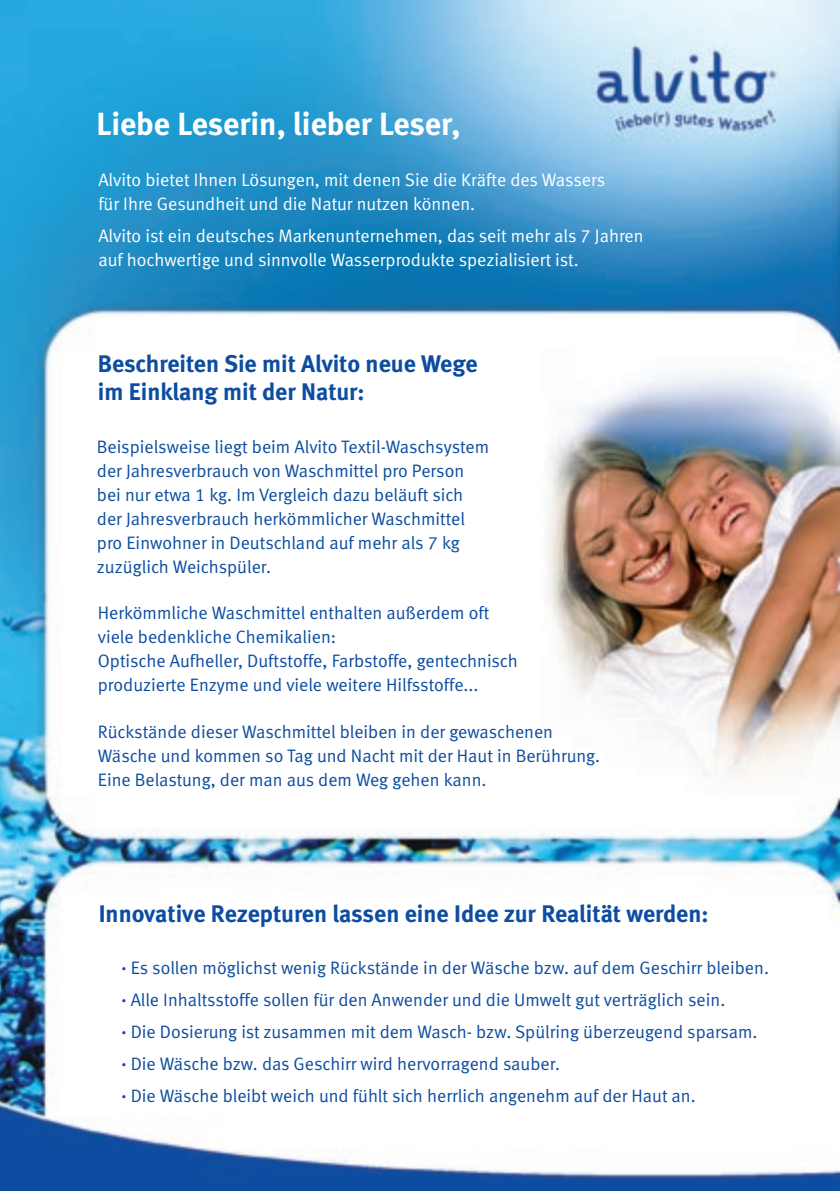
<style>
.page{position:relative;width:840px;height:1191px;background:#fff}
.page>*{position:absolute;margin:0;border:0;box-sizing:border-box;transform-origin:0 0}
.t1{font:32px "Meta Bold LF";color:#fff}
.t2{font:24px/28px "Meta Bold LF";color:#0d4da1}
.t3{font:18px/24px "Meta Normal LF";color:#0d4da1}
.t4{font:18px/24px "Meta Normal LF";color:#fff}
</style>
<div class="page">
<img style="left:0;top:0;width:839px;height:1191px">
<p class="t1" style="left:96px;top:105px;width:365px">Liebe Leserin, lieber Leser,</p>
<p class="t4" style="left:98px;top:168px;width:508px">Alvito bietet Ihnen Lösungen, mit denen Sie die Kräfte des Wassers für Ihre Gesundheit und die Natur nutzen können.</p>
<p class="t4" style="left:98px;top:224px;width:546px">Alvito ist ein deutsches Markenunternehmen, das seit mehr als 7 Jahren</p>
<p class="t4" style="left:98px;top:248px;width:481px">auf hochwertige und sinnvolle Wasserprodukte spezialisiert ist.</p>
<p class="t2" style="left:98px;top:349px;width:381px">Beschreiten Sie mit Alvito neue Wege im Einklang mit der Natur:</p>
<p class="t3" style="left:97px;top:434px;width:393px">Beispielsweise liegt beim Alvito Textil-Waschsystem der Jahresverbrauch von Waschmittel pro Person</p>
<p class="t3" style="left:97px;top:482px;width:367px">bei nur etwa 1 kg. Im Vergleich dazu beläuft sich</p>
<p class="t3" style="left:97px;top:506px;width:369px">der Jahresverbrauch herkömmlicher Waschmittel</p>
<p class="t3" style="left:97px;top:530px;width:364px">pro Einwohner in Deutschland auf mehr als 7 kg zuzüglich Weichspüler.</p>
<p class="t3" style="left:98px;top:601px;width:393px">Herkömmliche Waschmittel enthalten außerdem oft viele bedenkliche Chemikalien:</p>
<p class="t3" style="left:98px;top:649px;width:421px">Optische Aufheller, Duftstoffe, Farbstoffe, gentechnisch produzierte Enzyme und viele weitere Hilfsstoffe...</p>
<p class="t3" style="left:98px;top:719px;width:456px">Rückstände dieser Waschmittel bleiben in der gewaschenen</p>
<p class="t3" style="left:98px;top:743px;width:503px">Wäsche und kommen so Tag und Nacht mit der Haut in Berührung.</p>
<p class="t3" style="left:98px;top:767px;width:390px">Eine Belastung, der man aus dem Weg gehen kann.</p>
<p class="t2" style="left:99px;top:899px;width:611px">Innovative Rezepturen lassen eine Idee zur Realität werden:</p>
<p class="t3" style="left:121px;top:955px;width:648px"><sup>.</sup> Es sollen möglichst wenig Rückstände in der Wäsche bzw. auf dem Geschirr bleiben.</p>
<p class="t3" style="left:121px;top:987px;width:605px"><sup>.</sup> Alle Inhaltsstoffe sollen für den Anwender und die Umwelt gut verträglich sein.</p>
<p class="t3" style="left:121px;top:1019px;width:637px"><sup>.</sup> Die Dosierung ist zusammen mit dem Wasch- bzw. Spülring überzeugend sparsam.</p>
<p class="t3" style="left:121px;top:1051px;width:440px"><sup>.</sup> Die Wäsche bzw. das Geschirr wird hervorragend sauber.</p>
<p class="t3" style="left:121px;top:1083px;width:575px"><sup>.</sup> Die Wäsche bleibt weich und fühlt sich herrlich angenehm auf der Haut an.</p>
</div>
